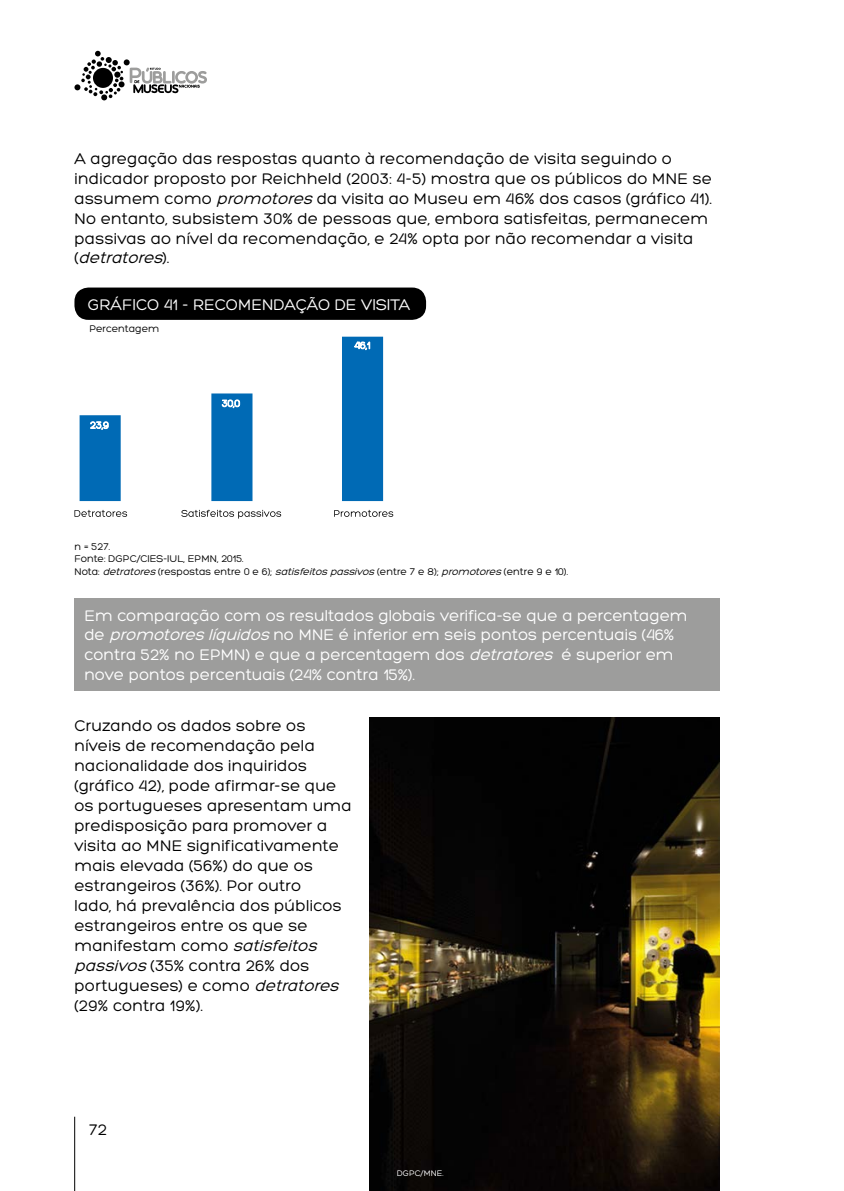
<style>
.page{position:relative;width:844px;height:1191px;background:#fff}
.page>*{position:absolute;margin:0;border:0;box-sizing:border-box;transform-origin:0 0}
.t1{font:16.62px/19.9px "Hero";letter-spacing:.01em;color:#000}
.t2{font:16.62px/19.9px "Hero";color:#fff}
.t3{font:10.5px/12.6px "Hero";color:#000}
.t4{font:8.75px "Hero";color:#fff}
.s1{font-style:italic}
</style>
<div class="page">
<hr style="left:74px;top:1116px;width:1px;height:75px;background:#000">
<svg style="left:74px;top:51px;width:133px;height:49px"></svg>
<div style="left:74px;top:287px;width:352px;height:33px;background:#000;border-radius:14px"></div>
<svg style="left:80px;top:337px;width:303px;height:164px"></svg>
<svg style="left:90px;top:417px;width:19px;height:14px"></svg>
<div style="left:234px;top:400px;width:6px;height:7px;border:1px solid #fff;border-radius:2px"></div>
<svg style="left:222px;top:395px;width:17px;height:13px"></svg>
<svg style="left:354px;top:341px;width:16px;height:9px"></svg>
<svg style="left:74px;top:510px;width:53px;height:7px"></svg>
<svg style="left:181px;top:509px;width:100px;height:10px"></svg>
<svg style="left:334px;top:510px;width:59px;height:7px"></svg>
<div style="left:74px;top:598px;width:645px;height:92px;background:#9d9d9c"></div>
<img style="left:369px;top:717px;width:350px;height:474px">
<p class="t1" style="left:74px;top:148px;width:639px">A agregação das respostas quanto à recomendação de visita seguindo o indicador proposto por Reichheld (2003: 4-5) mostra que os públicos do MNE se assumem como <span class="s1">promotores</span> da visita ao Museu em 46% dos casos (gráfico 41).<br>No entanto, subsistem 30% de pessoas que, embora satisfeitas, permanecem passivas ao nível da recomendação, e 24% opta por não recomendar a visita<br>( <span class="s1">detratores</span>) .</p>
<p class="t2" style="left:88px;top:295px;width:324px">GRÁFICO 41 - RECOMENDAÇÃO DE VISITA</p>
<p class="t3" style="left:89px;top:323px;width:71px">Percentagem</p>
<p class="t3" style="left:74px;top:540px;width:495px">n = 527.<br>Fonte: DGPC/CIES-IUL, EPMN, 2015.<br>N o t a : <span class="s1">detratores</span> ( re s p o s t a s e n t re 0 e 6 ) ; <span class="s1">satisfeitos passivos</span> (e n t re 7 e 8 ) ; <span class="s1">promotores</span> (e n t re 9 e 1 0 ) .</p>
<p class="t2" style="left:84px;top:605px;width:604px">Em comparação com os resultados globais verifica-se que a percentagem de <span class="s1">promotores líquidos</span> no MNE é inferior em seis pontos percentuais (46% contra 52% no EPMN) e que a percentagem dos <span class="s1">detratores</span> é superior em nove pontos percentuais (24% contra 15%).</p>
<p class="t1" style="left:74px;top:716px;width:279px">Cruzando os dados sobre os níveis de recomendação pela nacionalidade dos inquiridos (gráfico 42), pode afirmar-se que os portugueses apresentam uma predisposição para promover a visita ao MNE significativamente mais elevada (56%) do que os estrangeiros (36%). Por outro<br>lado, há prevalência dos públicos estrangeiros entre os que se manifestam como <span class="s1">satisfeitos passivos</span> (35% contra 26% dos portugueses) e como <span class="s1">detratores </span>(29% contra 19%).</p>
<p class="t1" style="left:89px;top:1120px;width:19px">72</p>
<p class="t4" style="left:397px;top:1168px;width:48px">DGPC/MNE.</p>
</div>
